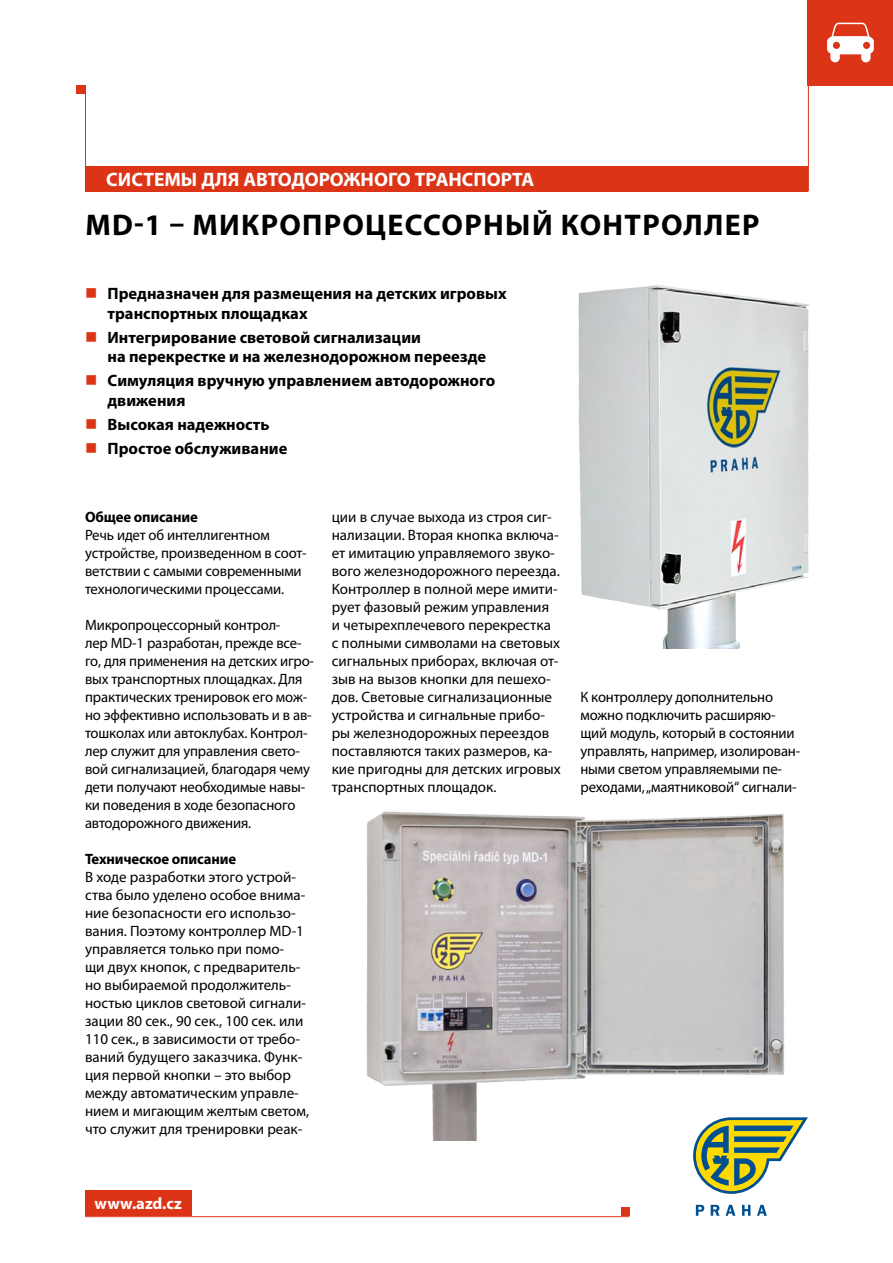
<style>
.page{position:relative;width:893px;height:1263px;background:#fff}
.page>*{position:absolute;margin:0;border:0;box-sizing:border-box;transform-origin:0 0}
.t1{font:700 30px "Myriad Pro";letter-spacing:.045em;color:#000}
.t2{font:700 19.5px "Myriad Pro";color:#fff}
.t3{font:700 16.5px/19.8px "Myriad Pro";color:#000}
.t4{font:700 16.5px "Myriad Pro";color:#fff}
.t5{font:15px/18px "Myriad Pro";letter-spacing:-.005em;color:#000}
.t6{font:700 15px "Myriad Pro";letter-spacing:-.01em;color:#000}
.s1{color:#dc3417}
</style>
<div class="page">
<div style="left:808px;top:0;width:85px;height:85px;background:#dc3417"></div>
<svg style="left:827px;top:23px;width:47px;height:39px"></svg>
<div style="left:85px;top:166px;width:723px;height:25px;background:#dc3417"></div>
<hr style="left:85px;top:85px;width:1px;height:106px;background:#dc3417">
<div style="left:77px;top:85px;width:8px;height:9px;background:#dc3417"></div>
<hr style="left:808px;top:85px;width:1px;height:106px;background:#dc3417">
<div style="left:85px;top:1191px;width:106px;height:25px;background:#dc3417"></div>
<hr style="left:85px;top:1216px;width:544px;height:1px;background:#dc3417">
<div style="left:621px;top:1208px;width:8px;height:8px;background:#dc3417"></div>
<svg style="left:693px;top:1141px;width:100px;height:53px"></svg>
<svg style="left:696px;top:1205px;width:8px;height:11px"></svg>
<svg style="left:711px;top:1205px;width:9px;height:11px"></svg>
<svg style="left:726px;top:1205px;width:9px;height:11px"></svg>
<svg style="left:742px;top:1205px;width:8px;height:11px"></svg>
<svg style="left:757px;top:1205px;width:10px;height:11px"></svg>
<img style="left:578px;top:285px;width:231px;height:363px">
<img style="left:366px;top:811px;width:442px;height:330px">
<h2 class="t2" style="left:106px;top:167px;width:429px">СИСТЕМЫ ДЛЯ АВТОДОРОЖНОГО ТРАНСПОРТА</h2>
<h1 class="t1" style="left:85px;top:205px;width:676px">MD-1 – МИКРОПРОЦЕССОРНЫЙ КОНТРОЛЛЕР</h1>
<p class="t3" style="left:108px;top:283px;width:401px;text-indent:-23px"><span class="s1">■</span> Предназначен для размещения на детских игровых транспортных площадках</p>
<p class="t3" style="left:108px;top:327px;width:380px;text-indent:-23px"><span class="s1">■</span> Интегрирование световой сигнализации<br>на перекрестке и на железнодорожном переезде</p>
<p class="t3" style="left:108px;top:370px;width:389px;text-indent:-23px"><span class="s1">■</span> Симуляция вручную управлением автодорожного движения</p>
<p class="t3" style="left:85px;top:414px;width:186px"><span class="s1">■</span> Высокая надежность</p>
<p class="t3" style="left:85px;top:438px;width:204px"><span class="s1">■</span> Простое обслуживание</p>
<p class="t6" style="left:85px;top:507px;width:114px">Общее описание</p>
<p class="t5" style="left:85px;top:526px;width:223px">Речь идет об интеллигентном устройстве, произведенном в соот&shy;ветствии с самыми современными технологическими процессами.</p>
<p class="t5" style="left:85px;top:616px;width:231px">Микропроцессорный контрол-<br>лер MD-1 разработан, прежде все&shy;го, для применения на детских игро&shy;вых транспортных площадках. Для практических тренировок его мож&shy;но эффективно использовать и в ав&shy;тошколах или автоклубах. Контрол&shy;лер служит для управления свето&shy;вой сигнализацией, благодаря чему дети получают необходимые навы&shy;ки поведения в ходе безопасного автодорожного движения.</p>
<p class="t6" style="left:85px;top:849px;width:153px">Техническое описание</p>
<p class="t5" style="left:85px;top:868px;width:226px">В ходе разработки этого устрой&shy;ства было уделено особое внима&shy;ние безопасности его использо&shy;вания. Поэтому контроллер MD-1 управляется только при помо-<br>щи двух кнопок, с предваритель&shy;но выбираемой продолжитель&shy;ностью циклов световой сигнали&shy;зации 80 сек., 90 сек., 100 сек. или<br>110 сек., в зависимости от требо&shy;ваний будущего заказчика. Функ&shy;ция первой кнопки – это выбор между автоматическим управле&shy;нием и мигающим желтым светом, что служит для тренировки реак-</p>
<p class="t5" style="left:332px;top:508px;width:231px">ции в случае выхода из строя сиг&shy;нализации. Вторая кнопка включа&shy;ет имитацию управляемого звуко&shy;вого железнодорожного переезда.<br>Контроллер в полной мере имити&shy;рует фазовый режим управления и четырехплечевого перекрестка с полными символами на световых сигнальных приборах, включая от&shy;зыв на вызов кнопки для пешехо&shy;дов. Световые сигнализационные устройства и сигнальные прибо&shy;ры железнодорожных переездов поставляются таких размеров, ка&shy;кие пригодны для детских игровых транспортных площадок.</p>
<p class="t5" style="left:580px;top:688px;width:221px">К контроллеру дополнительно можно подключить расширяю&shy;щий модуль, который в состоянии управлять, например, изолирован&shy;ными светом управляемыми пе&shy;реходами, „маятниковой“ сигнали-</p>
<p class="t4" style="left:95px;top:1193px;width:89px">www.azd.cz</p>
</div>
